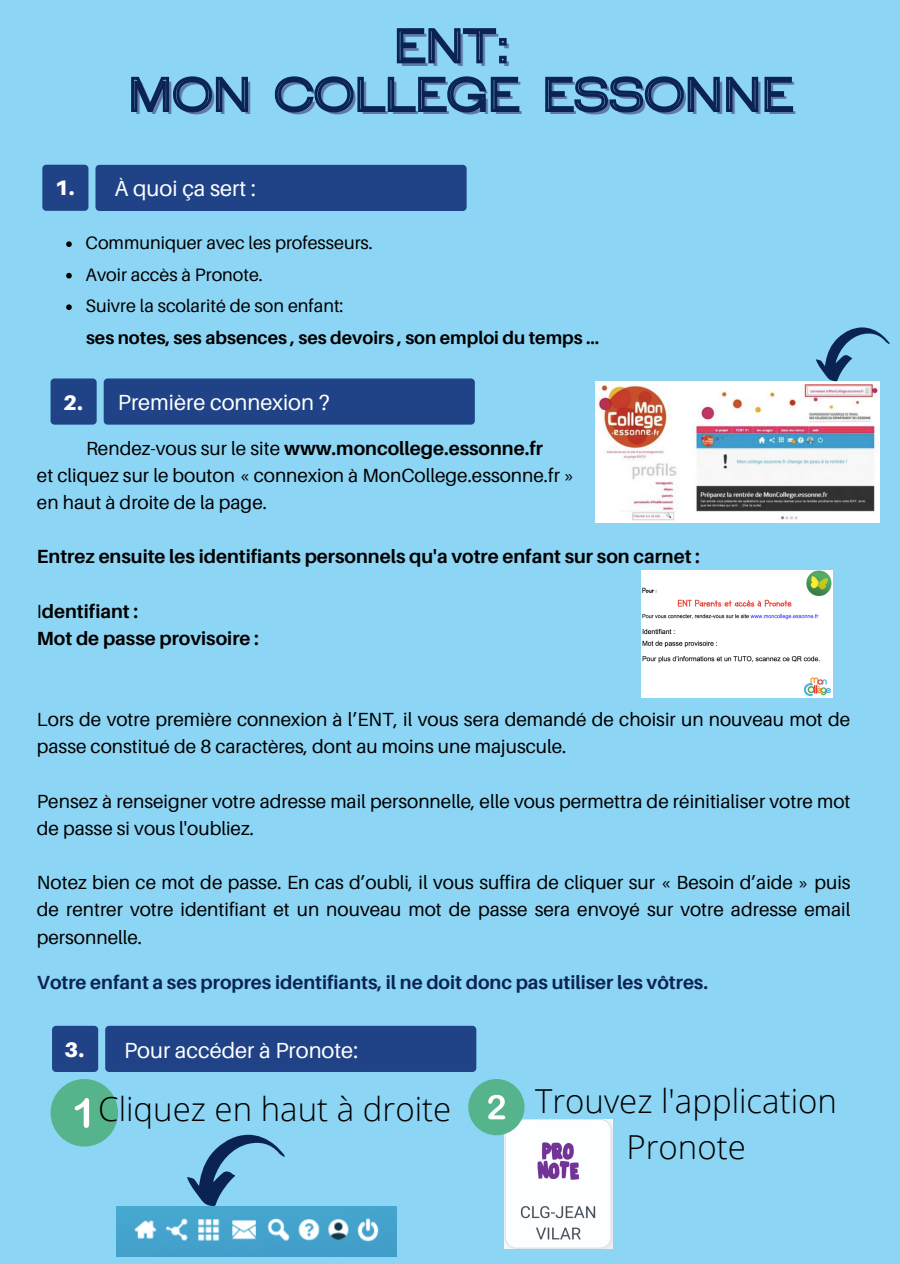
<style>
.page{position:relative;width:900px;height:1264px;background:#fff}
.page>*{position:absolute;margin:0;border:0;box-sizing:border-box;transform-origin:0 0}
.t1{font:43.35px/48.6px "HK Gothic";color:#5f78a8;text-align:center}
.t2{font:300 33px/46.2px "Open Sans";color:#000;text-align:center}
.t3{font:21.9px "Aileron";color:#fff}
.t4{font:900 21px "Aileron";color:#fff}
.t5{font:19.05px/27.2px "Aileron";color:#000}
.t6{font:700 19.05px/27.2px "Aileron";color:#000}
.t7{font:700 19.05px "Aileron";color:#0b2350}
.t8{font:18px/31.5px "Aileron";color:#000}
.t9{font:700 18px "Aileron";color:#000}
.s1{font-weight:700}
.s2{font-weight:400}
</style>
<div class="page">
<div style="left:0;top:0;width:900px;height:1263px;background:#8cd5f4"></div>
<div style="left:42px;top:165px;width:46px;height:46px;background:#1f4386;border-radius:4px"></div>
<div style="left:95px;top:165px;width:372px;height:46px;background:#1f4386;border-radius:4px"></div>
<div style="left:51px;top:378px;width:46px;height:46px;background:#1f4386;border-radius:4px"></div>
<div style="left:104px;top:378px;width:371px;height:46px;background:#1f4386;border-radius:4px"></div>
<img style="left:596px;top:382px;width:283px;height:140px">
<img style="left:504px;top:1119px;width:108px;height:129px">
<div style="left:51px;top:1078px;width:67px;height:68px;background:#56b48c;border-radius:50%"></div>
<svg style="left:75px;top:1098px;width:14px;height:29px"></svg>
<div style="left:468px;top:1078px;width:57px;height:57px;background:#56b48c;border-radius:50%"></div>
<svg style="left:488px;top:1094px;width:17px;height:25px"></svg>
<img style="left:116px;top:1206px;width:280px;height:49px">
<svg style="left:187px;top:1134px;width:98px;height:72px"></svg>
<div style="left:52px;top:1025px;width:46px;height:46px;background:#1f4386;border-radius:4px"></div>
<div style="left:105px;top:1025px;width:371px;height:46px;background:#1f4386;border-radius:4px"></div>
<svg style="left:816px;top:327px;width:74px;height:54px"></svg>
<img style="left:642px;top:570px;width:191px;height:127px">
<svg style="left:66px;top:241px;width:6px;height:6px"></svg>
<svg style="left:66px;top:273px;width:6px;height:5px"></svg>
<svg style="left:66px;top:304px;width:6px;height:6px"></svg>
<svg style="left:396px;top:28px;width:111px;height:36px"></svg>
<svg style="left:131px;top:76px;width:117px;height:37px"></svg>
<svg style="left:274px;top:76px;width:246px;height:37px"></svg>
<svg style="left:545px;top:76px;width:249px;height:37px"></svg>
<h1 class="t1" style="left:132px;top:29px;width:666px">ENT:<br>MON COLLEGE ESSONNE</h1>
<p class="t4" style="left:55px;top:175px;width:21px">1.</p>
<p class="t3" style="left:114px;top:175px;width:143px">À quoi ça sert :</p>
<p class="t8" style="left:85px;top:227px;width:289px">Communiquer avec les professeurs.<br>Avoir accès à Pronote.<br>Suivre la scolarité de son enfant:</p>
<p class="t9" style="left:86px;top:326px;width:515px">ses notes, ses absences , ses devoirs , son emploi du temps ...</p>
<p class="t4" style="left:63px;top:389px;width:21px">2.</p>
<p class="t5" style="left:37px;top:434px;width:539px;text-indent:49px">Rendez-vous sur le site <span class="s1">www.moncollege.essonne.fr<br></span>et cliquez sur le bouton « connexion à MonCollege.essonne.fr » en haut à droite de la page.</p>
<p class="t6" style="left:37px;top:542px;width:665px">Entrez ensuite les identifiants personnels qu'a votre enfant sur son carnet :</p>
<p class="t6" style="left:37px;top:597px;width:223px"><span class="s2">I</span>dentifiant :<br>Mot de passe provisoire :</p>
<p class="t3" style="left:118px;top:389px;width:213px">Première connexion ?</p>
<p class="t5" style="left:37px;top:705px;width:815px">Lors de votre première connexion à l’ENT, il vous sera demandé de choisir un nouveau mot de passe constitué de 8 caractères, dont au moins une majuscule.</p>
<p class="t5" style="left:37px;top:787px;width:815px">Pensez à renseigner votre adresse mail personnelle, elle vous permettra de réinitialiser votre mot de passe si vous l'oubliez.</p>
<p class="t5" style="left:37px;top:868px;width:815px;text-align:justify">Notez bien ce mot de passe. En cas d’oubli, il vous suffira de cliquer sur « Besoin d’aide » puis de rentrer votre identifiant et un nouveau mot de passe sera envoyé sur votre adresse email personnelle.</p>
<p class="t7" style="left:37px;top:970px;width:673px">Votre enfant a ses propres identifiants, il ne doit donc pas utiliser les vôtres.</p>
<p class="t4" style="left:65px;top:1036px;width:21px">3.</p>
<p class="t3" style="left:124px;top:1036px;width:235px">Pour accéder à Pronote:</p>
<h2 class="t2" style="left:98px;top:1085px;width:355px">Cliquez en haut à droite</h2>
<h2 class="t2" style="left:535px;top:1076px;width:303px">Trouvez l'application<br>Pronote</h2>
</div>
